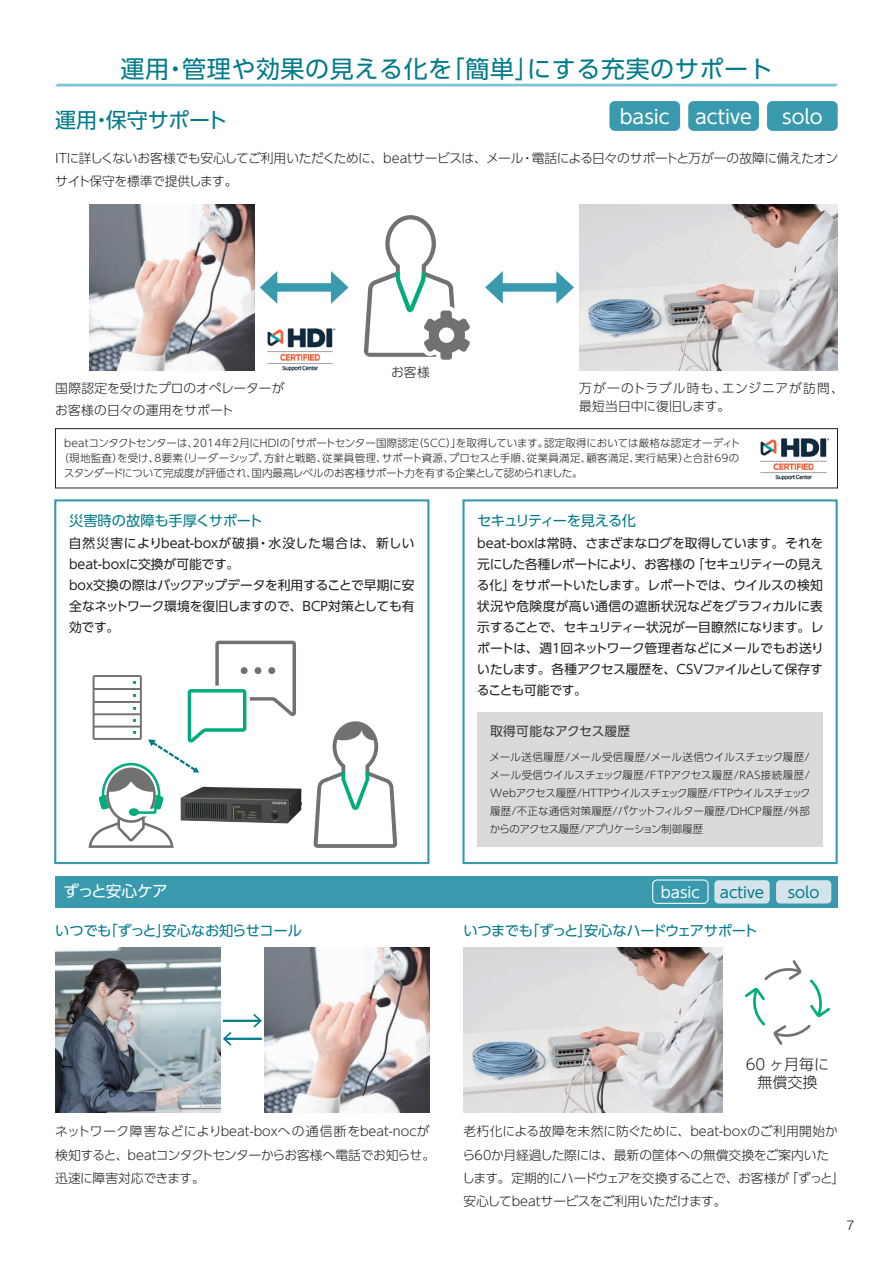
<style>
.page{position:relative;width:893px;height:1263px;background:#fff}
.page>*{position:absolute;margin:0;border:0;box-sizing:border-box;transform-origin:0 0}
.t1{font:24px "UD Shin Go Pr 6 N";letter-spacing:.025em;color:#007a8a}
.t2{font:21px "UD Shin Go Pr 6 N";letter-spacing:-.005em;color:#007a8a}
.t3{font:19.2px "UD Shin Go Pr 6 N";color:#fff}
.t4{font:15.75px "UD Shin Go Pr 6 N";letter-spacing:-.08em;color:#fff}
.t5{font:300 15px/18px "UD Shin Go Pr 6 N";color:#231f20;text-align:center}
.t6{font:15px "UD Shin Go Pr 6 N";color:#007a8a}
.t7{font:15px "UD Shin Go Pr 6 N";color:#fff}
.t8{font:14.25px "UD Shin Go Pr 6 N";letter-spacing:-.03em;color:#007a8a}
.t9{font:14.25px "UD Shin Go Pr 6 N";letter-spacing:-.005em;color:#007a8a}
.t10{font:14.25px "UD Shin Go Pr 6 N";letter-spacing:-.065em;color:#007a8a}
.t11{font:12.75px/21px "UD Shin Go Pr 6 N";letter-spacing:-.005em;color:#231f20}
.t12{font:300 12.75px/23.2px "UD Shin Go Pr 6 N";letter-spacing:-.01em;color:#231f20}
.t13{font:300 12.75px/23.2px "UD Shin Go Pr 6 N";letter-spacing:-.03em;color:#231f20}
.t14{font:300 12.75px/18px "UD Shin Go Pr 6 N";letter-spacing:.035em;color:#231f20}
.t15{font:12.75px "UD Shin Go Pr 6 N";letter-spacing:.005em;color:#383839}
.t16{font:300 12.75px "Clarimo UDPE";color:#231f20}
.t17{font:300 10.5px/18px "UD Shin Go Pr 6 N";letter-spacing:-.005em;color:#231f20;text-align:justify}
.t18{font:300 10.5px "UD Shin Go Pr 6 N";letter-spacing:.03em;color:#231f20}
</style>
<div class="page">
<div style="left:55px;top:428px;width:783px;height:60px;border:1px solid #231f20"></div>
<img style="left:267px;top:328px;width:68px;height:42px">
<img style="left:760px;top:438px;width:69px;height:42px">
<svg style="left:55px;top:83px;width:783px;height:4px;background:#a5d4e1"></svg>
<div style="left:609px;top:101px;width:71px;height:30px;background:#399aae;border-radius:5px"></div>
<div style="left:688px;top:101px;width:71px;height:30px;background:#399aae;border-radius:5px"></div>
<div style="left:767px;top:101px;width:71px;height:30px;background:#399aae;border-radius:5px"></div>
<div style="left:55px;top:876px;width:783px;height:32px;background:#399aae"></div>
<img style="left:90px;top:205px;width:165px;height:165px">
<img style="left:579px;top:205px;width:259px;height:165px">
<svg style="left:364px;top:215px;width:106px;height:145px"></svg>
<div style="left:496px;top:283px;width:67px;height:9px;background:#399aae"></div>
<svg style="left:485px;top:271px;width:18px;height:33px"></svg>
<svg style="left:556px;top:271px;width:18px;height:33px"></svg>
<div style="left:270px;top:283px;width:68px;height:9px;background:#399aae"></div>
<svg style="left:260px;top:271px;width:17px;height:33px"></svg>
<svg style="left:331px;top:271px;width:18px;height:33px"></svg>
<div style="left:54px;top:499px;width:375px;height:365px;border:2px solid #399aae"></div>
<img style="left:55px;top:947px;width:165px;height:165px">
<img style="left:265px;top:947px;width:165px;height:165px">
<hr style="left:223px;top:1020px;width:37px;height:2px;background:#007a8a">
<svg style="left:253px;top:1014px;width:9px;height:14px"></svg>
<hr style="left:225px;top:1038px;width:37px;height:2px;background:#007a8a">
<svg style="left:223px;top:1032px;width:8px;height:14px"></svg>
<img style="left:463px;top:947px;width:259px;height:165px">
<svg style="left:764px;top:960px;width:37px;height:20px"></svg>
<svg style="left:773px;top:1025px;width:38px;height:20px"></svg>
<svg style="left:745px;top:988px;width:20px;height:37px"></svg>
<svg style="left:810px;top:979px;width:20px;height:38px"></svg>
<div style="left:477px;top:713px;width:346px;height:134px;background:#d9dadc"></div>
<div style="left:462px;top:499px;width:376px;height:365px;border:2px solid #399aae"></div>
<svg style="left:89px;top:641px;width:207px;height:207px"></svg>
<svg style="left:313px;top:721px;width:84px;height:127px"></svg>
<img style="left:180px;top:787px;width:122px;height:36px">
<div style="left:652px;top:879px;width:56px;height:25px;border:1px solid #fff;border-radius:4px"></div>
<div style="left:714px;top:880px;width:56px;height:23px;background:#d5e3ea;border-radius:4px"></div>
<div style="left:776px;top:880px;width:55px;height:23px;background:#d5e3ea;border-radius:4px"></div>
<h1 class="t1" style="left:120px;top:50px;width:654px">運⽤・管理や効果の⾒える化を「簡単」にする充実のサポート</h1>
<h2 class="t2" style="left:55px;top:103px;width:174px">運⽤・保守サポート</h2>
<h3 class="t3" style="left:620px;top:101px;width:51px">basic</h3>
<h3 class="t3" style="left:695px;top:101px;width:58px">active</h3>
<h3 class="t3" style="left:782px;top:101px;width:42px">solo</h3>
<p class="t13" style="left:55px;top:146px;width:784px">ITに詳しくないお客様でも安⼼してご利⽤ いただくために、beatサービスは、メール・電話による⽇ 々のサポートと万が⼀の故障に備えたオンサイト保守を標準で提供します。</p>
<p class="t12" style="left:391px;top:360px;width:40px">お客様</p>
<p class="t12" style="left:55px;top:376px;width:231px;line-height:22.2px">国際認定を受けたプロのオペレーターがお客様の⽇ 々の運⽤をサポート</p>
<p class="t14" style="left:579px;top:378px;width:266px">万が⼀のトラブル時も、エンジニアが訪問、最短当⽇ 中に復旧します。</p>
<p class="t17" style="left:64px;top:434px;width:678px">beatコンタクトセンターは、2014年2月にHDIの「サポートセンター国際認定（SCC）」を取得しています。認定取得においては厳格な認定オーディト</p>
<p class="t18" style="left:58px;top:449px;width:682px">（現地監査）を受け、8要素（リーダーシップ、方針と戦略、従業員管理、サポート資源、プロセスと手順、従業員満足、顧客満足、実行結果）と合計69の</p>
<p class="t17" style="left:64px;top:464px;width:520px">スタンダードについて完成度が評価され、国内最高レベルのお客様サポート力を有する企業として認められました。</p>
<p class="t9" style="left:69px;top:509px;width:195px">災害時の故障も手厚くサポート</p>
<p class="t11" style="left:69px;top:532px;width:347px">自然災害によりbeat-boxが破損・水没した場合は、新しいbeat-boxに交換が可能です。<br>box交換の際はバックアップデータを利用することで早期に安全なネットワーク環境を復旧しますので、BCP対策としても有効です。</p>
<p class="t10" style="left:477px;top:509px;width:160px">セキュリティーを見える化</p>
<p class="t11" style="left:477px;top:532px;width:349px;text-align:justify">beat-boxは常時、さまざまなログを取得しています。それを元にした各種レポートにより、お客様の「セキュリティーの見える化」をサポートいたします。レポートでは、ウイルスの検知状況や危険度が高い通信の遮断状況などをグラフィカルに表示することで、セキュリティー状況が一目瞭然になります。レポートは、週1回ネットワーク管理者などにメールでもお送りいたします。各種アクセス履歴を、CSVファイルとして保存することも可能です。</p>
<p class="t15" style="left:490px;top:721px;width:142px">取得可能なアクセス履歴</p>
<p class="t17" style="left:489px;top:748px;width:323px">メール送信履歴/メール受信履歴/メール送信ウイルスチェック履歴/メール受信ウイルスチェック履歴/FTPアクセス履歴/RAS接続履歴/ Webアクセス履歴/HTTPウイルスチェック履歴/FTPウイルスチェック履歴/不正な通信対策履歴/パケットフィルター履歴/DHCP履歴/外部からのアクセス履歴/アプリケーション制御履歴</p>
<p class="t4" style="left:64px;top:878px;width:106px">ずっと安⼼ケア</p>
<p class="t7" style="left:661px;top:880px;width:41px">basic</p>
<p class="t6" style="left:720px;top:880px;width:46px">active</p>
<p class="t6" style="left:788px;top:880px;width:33px">solo</p>
<p class="t8" style="left:55px;top:919px;width:248px">いつでも「ずっと」安心なお知らせコール</p>
<p class="t8" style="left:463px;top:919px;width:296px">いつまでも「ずっと」安心なハードウェアサポート</p>
<p class="t12" style="left:55px;top:1119px;width:382px">ネットワーク障害などによりbeat-boxへの通信断をbeat-nocが検知すると、beatコンタクトセンターからお客様へ電話でお知らせ。迅速に障害対応できます。</p>
<p class="t5" style="left:746px;top:1055px;width:85px">60 ヶ月毎に無償交換</p>
<p class="t12" style="left:462px;top:1119px;width:384px">老朽化による故障を未然に防ぐために、beat-boxのご利用開始から60か月経過した際には、最新の筐体への無償交換をご案内いたします。定期的にハードウェアを交換することで、お客様が「ずっと」安心してbeatサービスをご利用いただけます。</p>
<p class="t16" style="left:846px;top:1215px;width:10px">7</p>
</div>
